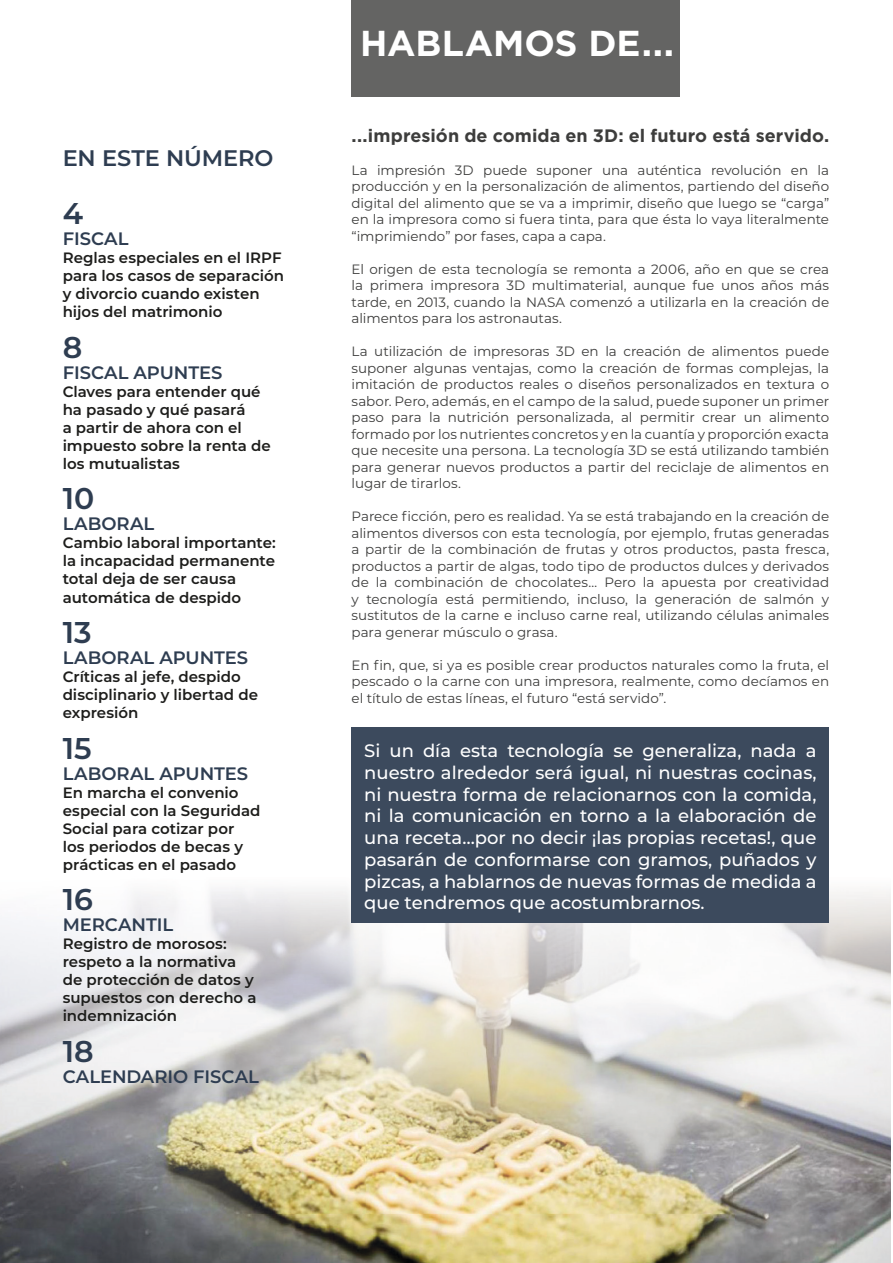
<style>
.page{position:relative;width:893px;height:1263px;background:#fff}
.page>*{position:absolute;margin:0;border:0;box-sizing:border-box;transform-origin:0 0}
.t1{font:700 36px "Gotham";color:#fff}
.t2{font:600 30px "Montserrat";color:#2e3d51}
.t3{font:600 22.5px "Montserrat";letter-spacing:-.005em;color:#2e3d51}
.t4{font:500 18px/21.8px "Montserrat";color:#fff;text-align:justify}
.t5{font:600 18px "Montserrat";color:#2e3d51}
.t6{font:700 18px "Gotham";letter-spacing:.005em;color:#3d3d3c}
.t7{font:600 15px/18px "Montserrat";color:#1d1d1b}
.t8{font:13.5px/16.5px "Montserrat";color:#3d3d3c;text-align:justify}
</style>
<div class="page">
<img style="left:0;top:888px;width:891px;height:375px">
<div style="left:351px;top:0;width:329px;height:96px;background:#646463"></div>
<div style="left:351px;top:727px;width:478px;height:195px;background:#3c4a5d"></div>
<h3 class="t3" style="left:63px;top:142px;width:212px">EN ESTE NÚMERO</h3>
<h2 class="t2" style="left:63px;top:193px;width:22px">4</h2>
<h3 class="t5" style="left:63px;top:226px;width:67px">FISCAL</h3>
<p class="t7" style="left:63px;top:248px;width:223px">Reglas especiales en el IRPF para los casos de separación y divorcio cuando existen hijos del matrimonio</p>
<h2 class="t2" style="left:63px;top:326px;width:21px">8</h2>
<h3 class="t5" style="left:63px;top:360px;width:161px">FISCAL APUNTES</h3>
<p class="t7" style="left:63px;top:382px;width:210px">Claves para entender qué ha pasado y qué pasará<br>a partir de ahora con el impuesto sobre la renta de los mutualistas</p>
<h2 class="t2" style="left:63px;top:478px;width:33px">10</h2>
<h3 class="t5" style="left:63px;top:511px;width:93px">LABORAL</h3>
<p class="t7" style="left:63px;top:533px;width:214px">Cambio laboral importante: la incapacidad permanente total deja de ser causa automática de despido</p>
<h2 class="t2" style="left:63px;top:611px;width:30px">13</h2>
<h3 class="t5" style="left:63px;top:645px;width:187px">LABORAL APUNTES</h3>
<p class="t7" style="left:63px;top:667px;width:197px">Críticas al jefe, despido disciplinario y libertad de expresión</p>
<h2 class="t2" style="left:63px;top:727px;width:31px">15</h2>
<h3 class="t5" style="left:63px;top:760px;width:187px">LABORAL APUNTES</h3>
<p class="t7" style="left:63px;top:782px;width:199px">En marcha el convenio especial con la Seguridad<br>Social para cotizar por<br>los periodos de becas y prácticas en el pasado</p>
<h2 class="t2" style="left:63px;top:878px;width:32px">16</h2>
<h3 class="t5" style="left:63px;top:912px;width:112px">MERCANTIL</h3>
<p class="t7" style="left:63px;top:934px;width:195px">Registro de morosos: respeto a la normativa de protección de datos y supuestos con derecho a indemnización</p>
<h2 class="t2" style="left:63px;top:1030px;width:33px">18</h2>
<h3 class="t5" style="left:63px;top:1063px;width:198px">CALENDARIO FISCAL</h3>
<h1 class="t1" style="left:360px;top:20px;width:316px">HABLAMOS DE...</h1>
<h3 class="t6" style="left:351px;top:124px;width:479px">...impresión de comida en 3D: el futuro está servido.</h3>
<p class="t8" style="left:351px;top:161px;width:479px">La impresión 3D puede suponer una auténtica revolución en la producción y en la personalización de alimentos, partiendo del diseño digital del alimento que se va a imprimir, diseño que luego se “carga” en la impresora como si fuera tinta, para que ésta lo vaya literalmente “imprimiendo” por fases, capa a capa.</p>
<p class="t8" style="left:351px;top:260px;width:479px">El origen de esta tecnología se remonta a 2006, año en que se crea la primera impresora 3D multimaterial, aunque fue unos años más tarde, en 2013, cuando la NASA comenzó a utilizarla en la creación de alimentos para los astronautas.</p>
<p class="t8" style="left:351px;top:343px;width:479px">La utilización de impresoras 3D en la creación de alimentos puede suponer algunas ventajas, como la creación de formas complejas, la imitación de productos reales o diseños personalizados en textura o sabor. Pero, además, en el campo de la salud, puede suponer un primer paso para la nutrición personalizada, al permitir crear un alimento formado por los nutrientes concretos y en la cuantía y proporción exacta que necesite una persona. La tecnología 3D se está utilizando también para generar nuevos productos a partir del reciclaje de alimentos en lugar de tirarlos.</p>
<p class="t8" style="left:351px;top:508px;width:479px">Parece ficción, pero es realidad. Ya se está trabajando en la creación de alimentos diversos con esta tecnología, por ejemplo, frutas generadas a partir de la combinación de frutas y otros productos, pasta fresca, productos a partir de algas, todo tipo de productos dulces y derivados de la combinación de chocolates… Pero la apuesta por creatividad y tecnología está permitiendo, incluso, la generación de salmón y sustitutos de la carne e incluso carne real, utilizando células animales para generar músculo o grasa.</p>
<p class="t8" style="left:351px;top:656px;width:479px">En fin, que, si ya es posible crear productos naturales como la fruta, el pescado o la carne con una impresora, realmente, como decíamos en el título de estas líneas, el futuro “está servido”.</p>
<p class="t4" style="left:364px;top:739px;width:454px">Si un día esta tecnología se generaliza, nada a nuestro alrededor será igual, ni nuestras cocinas, ni nuestra forma de relacionarnos con la comida, ni la comunicación en torno a la elaboración de una receta…por no decir ¡las propias recetas!, que pasarán de conformarse con gramos, puñados y pizcas, a hablarnos de nuevas formas de medida a que tendremos que acostumbrarnos.</p>
</div>
